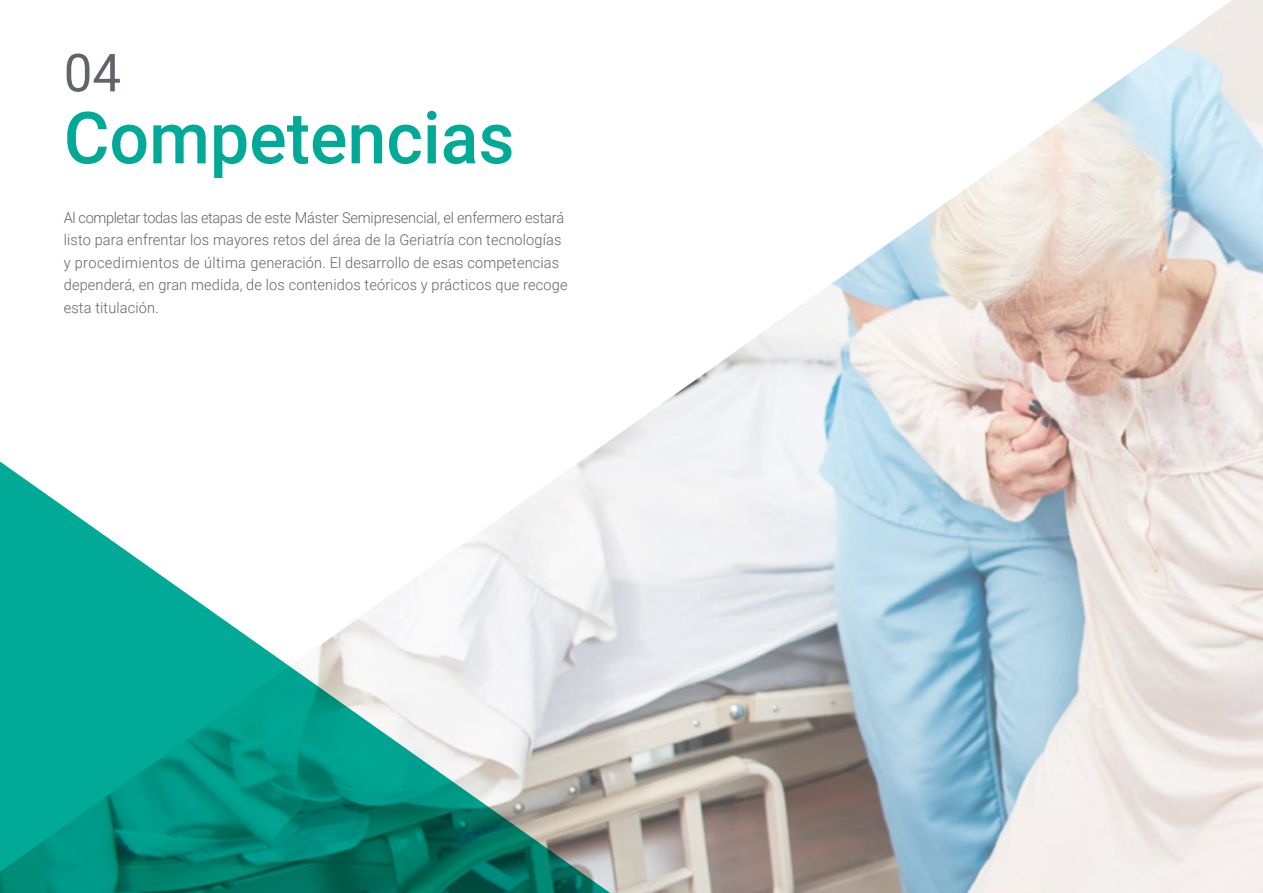
<style>
.page{position:relative;width:1263px;height:893px;background:#fff}
.page>*{position:absolute;margin:0;border:0;box-sizing:border-box;transform-origin:0 0}
.t1{font:500 72px "Roboto";color:#00aa97}
.t2{font:52.5px "Roboto";color:#61646a}
.t3{font:300 15px/22.5px "Roboto";letter-spacing:.01em;color:#61646a}
</style>
<div class="page">
<img style="left:602px;top:0;width:661px;height:893px">
<svg style="left:0;top:446px;width:640px;height:447px"></svg>
<h2 class="t2" style="left:64px;top:36px;width:59px">04</h2>
<h1 class="t1" style="left:64px;top:87px;width:452px">Competencias</h1>
<p class="t3" style="left:64px;top:206px;width:505px">Al completar todas las etapas de este Máster Semipresencial, el enfermero estará listo para enfrentar los mayores retos del área de la Geriatría con tecnologías y procedimientos de última generación. El desarrollo de esas competencias dependerá, en gran medida, de los contenidos teóricos y prácticos que recoge esta titulación.</p>
</div>
